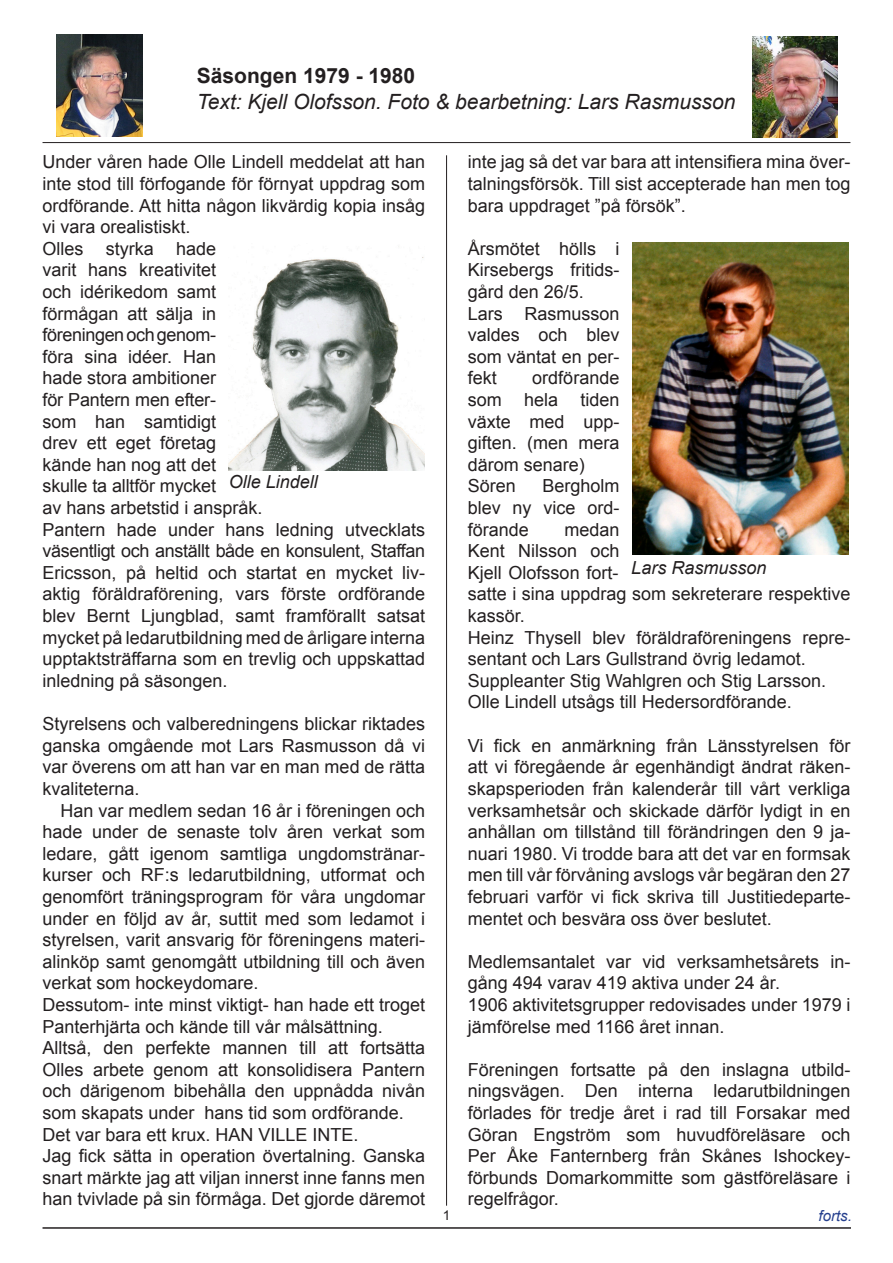
<style>
.page{position:relative;width:893px;height:1263px;background:#fff}
.page>*{position:absolute;margin:0;border:0;box-sizing:border-box;transform-origin:0 0}
.t1{font:italic 21px "Arial";color:#231f20}
.t2{font:700 21px "Arial";color:#231f20}
.Brödtext{font:18px/21.6px "Arial";color:#231f20;text-align:justify}
.Bildtext{font:italic 18px "Arial";color:#231f20}
.Fortsättning{font:italic 15px "Arial";color:#253f8e}
.t3{font:13.5px "Arial";color:#231f20}
</style>
<div class="page">
<hr style="left:43px;top:142px;width:807px;height:1px;background:#231f20">
<img style="left:753px;top:36px;width:84px;height:102px">
<hr style="left:446px;top:155px;width:1px;height:1051px;background:#231f20">
<hr style="left:43px;top:1227px;width:808px;height:2px;background:#231f20">
<img style="left:56px;top:34px;width:86px;height:102px">
<img style="left:229px;top:246px;width:195px;height:224px">
<img style="left:632px;top:242px;width:217px;height:313px">
<p class="t2" style="left:197px;top:62px;width:220px">Säsongen 1979 - 1980</p>
<p class="t1" style="left:197px;top:88px;width:540px">Text: Kjell Olofsson. Foto &amp; bearbetning: Lars Rasmusson</p>
<p class="Brödtext" style="left:43px;top:151px;width:384px">Under våren hade Olle Lindell meddelat att han inte stod till förfogande för förnyat uppdrag som ordförande. Att hitta någon likvärdig kopia insåg vi vara orealistiskt.</p>
<p class="Brödtext" style="left:43px;top:238px;width:222px;text-align:left">Olles styrka hade<br>varit hans kreativitet<br>och idérikedom samt förmågan att sälja in föreningen och genom-<br>föra sina idéer. Han<br>hade stora ambitioner<br>för Pantern men efter-<br>som han samtidigt<br>drev ett eget företag kände han nog att det skulle ta alltför mycket<br>av hans arbetstid i anspråk.</p>
<p class="Brödtext" style="left:43px;top:519px;width:384px">Pantern hade under hans ledning utvecklats väsentligt och anställt både en konsulent, Staffan Ericsson, på heltid och startat en mycket liv&shy;aktig föräldraförening, vars förste ordförande blev Bernt Ljungblad, samt framförallt satsat mycket på ledarutbildning med de årligare interna upptaktsträffarna som en trevlig och uppskattad inledning på säsongen.</p>
<p class="Brödtext" style="left:43px;top:713px;width:384px">Styrelsens och valberedningens blickar riktades ganska omgående mot Lars Rasmusson då vi var överens om att han var en man med de rätta kvaliteterna.</p>
<p class="Brödtext" style="left:43px;top:799px;width:384px;text-indent:18px">Han var medlem sedan 16 år i föreningen och hade under de senaste tolv åren verkat som ledare, gått igenom samtliga ungdomstränar&shy;kurser och RF:s ledarutbildning, utformat och genomfört träningsprogram för våra ungdomar under en följd av år, suttit med som ledamot i styrelsen, varit ansvarig för föreningens materi&shy;alinköp samt genomgått utbildning till och även verkat som hockeydomare.</p>
<p class="Brödtext" style="left:43px;top:994px;width:384px">Dessutom- inte minst viktigt- han hade ett troget<br>Panterhjärta och kände till vår målsättning.</p>
<p class="Brödtext" style="left:43px;top:1037px;width:384px">Alltså, den perfekte mannen till att fortsätta Olles arbete genom att konsolidisera Pantern och därigenom bibehålla den uppnådda nivån som skapats under hans tid som ordförande.</p>
<p class="Brödtext" style="left:43px;top:1123px;width:318px">Det var bara ett krux. HAN VILLE INTE.</p>
<p class="Brödtext" style="left:43px;top:1145px;width:384px">Jag fick sätta in operation övertalning. Ganska snart märkte jag att viljan innerst inne fanns men han tvivlade på sin förmåga. Det gjorde däremot</p>
<p class="Bildtext" style="left:229px;top:470px;width:91px">Olle Lindell</p>
<p class="Brödtext" style="left:468px;top:151px;width:384px">inte jag så det var bara att intensifiera mina över&shy;talningsförsök. Till sist accepterade han men tog bara uppdraget ”på försök”.</p>
<p class="Brödtext" style="left:468px;top:238px;width:153px">Årsmötet hölls i Kirsebergs fritids&shy;gård den 26/5.</p>
<p class="Brödtext" style="left:468px;top:303px;width:153px">Lars Rasmusson valdes och blev som väntat en per&shy;fekt</p>
<p class="Brödtext" style="left:468px;top:367px;width:153px;text-indent:65px">ordförande som hela tiden växte med upp&shy;giften. (men mera därom senare)</p>
<p class="Brödtext" style="left:468px;top:475px;width:50px">Sören</p>
<p class="Brödtext" style="left:468px;top:475px;width:153px;text-indent:75px">Bergholm blev ny vice ord&shy;förande</p>
<p class="Brödtext" style="left:468px;top:519px;width:384px;text-align:left;text-indent:97px">medan<br>Kent Nilsson och<br>Kjell Olofsson fort-<br>satte i sina uppdrag som sekreterare respektive kassör.</p>
<p class="Brödtext" style="left:468px;top:627px;width:384px">Heinz Thysell blev föräldraföreningens repre&shy;sentant och Lars Gullstrand övrig ledamot.</p>
<p class="Brödtext" style="left:468px;top:670px;width:360px">Suppleanter Stig Wahlgren och Stig Larsson.</p>
<p class="Brödtext" style="left:468px;top:691px;width:326px">Olle Lindell utsågs till Hedersordförande.</p>
<p class="Brödtext" style="left:468px;top:735px;width:384px">Vi fick en anmärkning från Länsstyrelsen för att vi föregående år egenhändigt ändrat räken&shy;skapsperioden från kalenderår till vårt verkliga verksamhetsår och skickade därför lydigt in en anhållan om tillstånd till förändringen den 9 ja&shy;nuari 1980. Vi trodde bara att det var en formsak men till vår förvåning avslogs vår begäran den 27 februari varför vi fick skriva till Justitiedeparte&shy;mentet och besvära oss över beslutet.</p>
<p class="Brödtext" style="left:468px;top:951px;width:384px">Medlemsantalet var vid verksamhetsårets in&shy;gång 494 varav 419 aktiva under 24 år.</p>
<p class="Brödtext" style="left:468px;top:994px;width:384px">1906 aktivitetsgrupper redovisades under 1979 i jämförelse med 1166 året innan.</p>
<p class="Brödtext" style="left:468px;top:1059px;width:384px">Föreningen fortsatte på den inslagna utbild&shy;ningsvägen. Den interna ledarutbildningen förlades för tredje året i rad till Forsakar med Göran Engström som huvudföreläsare och Per Åke Fanternberg från Skånes Ishockey&shy;förbunds Domarkommitte som gästföreläsare i regelfrågor.</p>
<p class="Bildtext" style="left:631px;top:556px;width:137px">Lars Rasmusson</p>
<p class="t3" style="left:443px;top:1206px;width:9px">1</p>
<p class="Fortsättning" style="left:819px;top:1206px;width:35px">forts.</p>
</div>
